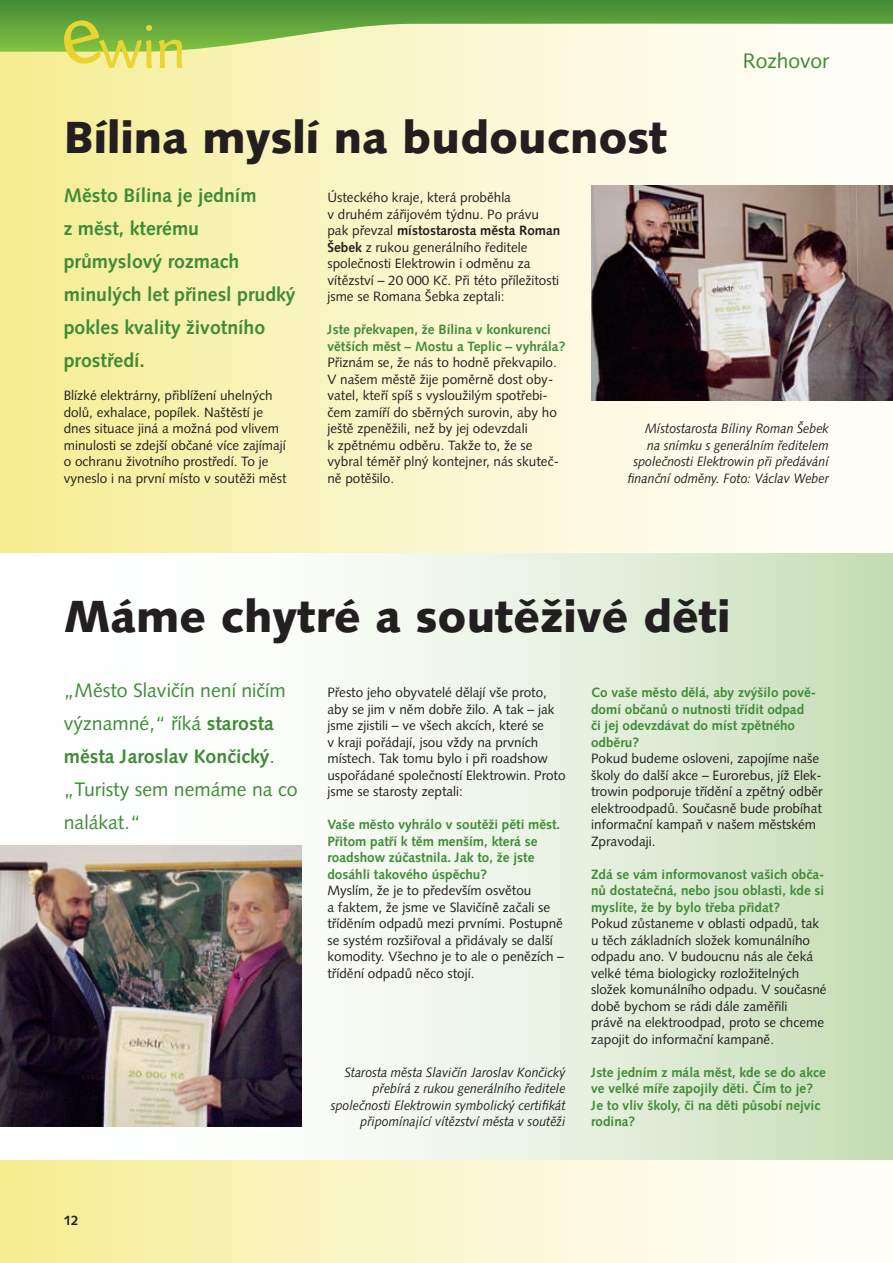
<style>
.page{position:relative;width:893px;height:1263px;background:#fff}
.page>*{position:absolute;margin:0;border:0;box-sizing:border-box;transform-origin:0 0}
.t1{font:59.7px "Linotype Finnegan";color:#e9d432}
.t2{font:900 45px "Syntax CE";color:#231f20}
.t3{font:21px "Syntax CE";color:#3f8b37}
.t4{font:700 19.5px/33px "Syntax CE";color:#3f8b37}
.t5{font:19.5px/33px "Syntax CE";color:#3f8b37}
.t6{font:13.5px/16.5px "Syntax CE";color:#231f20}
.t7{font:700 13.5px/16.5px "Syntax CE";color:#3f8b37}
.t8{font:italic 13.5px/16.5px "Syntax CE";color:#231f20;text-align:right;scale:.92 1}
.t9{font:700 13.5px "Syntax CE";color:#231f20}
.s1{font-weight:700}
</style>
<div class="page">
<div style="left:0;top:0;width:893px;height:1263px;background:linear-gradient(to right,#f6ee97,#fefeff)"></div>
<div style="left:0;top:554px;width:893px;height:605px;background:linear-gradient(to right,#fff,#cee2bf)"></div>
<svg style="left:0;top:0;width:893px;height:52px;background:#96c07a"></svg>
<img style="left:0;top:846px;width:302px;height:280px">
<img style="left:591px;top:186px;width:302px;height:214px">
<svg style="left:60px;top:17px;width:45px;height:51px;background:#98c35c"></svg>
<h1 class="t1" style="left:99px;top:13px;width:89px">win</h1>
<h2 class="t2" style="left:64px;top:109px;width:605px">Bílina myslí na budoucnost</h2>
<h3 class="t3" style="left:743px;top:48px;width:88px">Rozhovor</h3>
<h3 class="t4" style="left:64px;top:181px;width:233px">Město Bílina je jedním<br>z měst, kterému průmyslový rozmach minulých let přinesl prudký pokles kvality životního prostředí.</h3>
<p class="t6" style="left:64px;top:387px;width:224px">Blízké elektrárny, přiblížení uhelných dolů, exhalace, popílek. Naštěstí je dnes situace jiná a možná pod vlivem minulosti se zdejší občané více zajímají o ochranu životního prostředí. To je vyneslo i na první místo v soutěži měst</p>
<p class="t6" style="left:327px;top:189px;width:235px">Ústeckého kraje, která proběhla<br>v druhém zářijovém týdnu. Po právu pak převzal <span class="s1">místostarosta města Roman Šebek</span> z rukou generálního ředitele společnosti Elektrowin i odměnu za vítězství – 20 000 Kč. Při této příležitosti jsme se Romana Šebka zeptali:</p>
<p class="t7" style="left:327px;top:323px;width:239px">Jste překvapen, že Bílina v konkurenci větších měst – Mostu a Teplic – vyhrála?</p>
<p class="t6" style="left:327px;top:354px;width:233px">Přiznám se, že nás to hodně překvapilo.<br>V našem městě žije poměrně dost oby&shy;vatel, kteří spíš s vysloužilým spotřebi&shy;čem zamíří do sběrných surovin, aby ho ještě zpeněžili, než by jej odevzdali<br>k zpětnému odběru. Takže to, že se vybral téměř plný kontejner, nás skuteč&shy;ně potěšilo.</p>
<p class="t8" style="left:628px;top:422px;width:220px">Místostarosta Bíliny Roman Šebek<br>na snímku s generálním ředitelem společnosti Elektrowin při předávání finanční odměny. Foto: Václav Weber</p>
<h2 class="t2" style="left:64px;top:587px;width:668px">Máme chytré a soutěživé děti</h2>
<h3 class="t5" style="left:64px;top:674px;width:235px">„Město Slavičín není ničím významné,“ říká <span class="s1">starosta města Jaroslav Končický</span>. „Turisty sem nemáme na co nalákat.“</h3>
<p class="t6" style="left:327px;top:684px;width:240px">Přesto jeho obyvatelé dělají vše proto, aby se jim v něm dobře žilo. A tak – jak jsme zjistili – ve všech akcích, které se<br>v kraji pořádají, jsou vždy na prvních místech. Tak tomu bylo i při roadshow uspořádané společností Elektrowin. Proto jsme se starosty zeptali:</p>
<p class="t7" style="left:327px;top:818px;width:234px">Vaše město vyhrálo v soutěži pěti měst.<br>Přitom patří k těm menším, která se roadshow zúčastnila. Jak to, že jste dosáhli takového úspěchu?</p>
<p class="t6" style="left:327px;top:882px;width:238px">Myslím, že je to především osvětou<br>a faktem, že jsme ve Slavičíně začali se tříděním odpadů mezi prvními. Postupně se systém rozšiřoval a přidávaly se další komodity. Všechno je to ale o penězích – třídění odpadů něco stojí.</p>
<p class="t8" style="left:331px;top:1065px;width:257px">Starosta města Slavičín Jaroslav Končický přebírá z rukou generálního ředitele společnosti Elektrowin symbolický certifikát připomínající vítězství města v soutěži</p>
<p class="t7" style="left:591px;top:686px;width:227px">Co vaše město dělá, aby zvýšilo pově&shy;domí občanů o nutnosti třídit odpad či jej odevzdávat do míst zpětného odběru?</p>
<p class="t6" style="left:591px;top:750px;width:233px">Pokud budeme osloveni, zapojíme naše školy do další akce – Eurorebus, jíž Elek&shy;trowin podporuje třídění a zpětný odběr elektroodpadů. Současně bude probíhat informační kampaň v našem městském Zpravodaji.</p>
<p class="t7" style="left:591px;top:867px;width:235px;text-align:justify">Zdá se vám informovanost vašich obča&shy;nů dostatečná, nebo jsou oblasti, kde si myslíte, že by bylo třeba přidat?</p>
<p class="t6" style="left:591px;top:915px;width:237px">Pokud zůstaneme v oblasti odpadů, tak u těch základních složek komunálního odpadu ano. V budoucnu nás ale čeká velké téma biologicky rozložitelných složek komunálního odpadu. V současné době bychom se rádi dále zaměřili<br>právě na elektroodpad, proto se chceme zapojit do informační kampaně.</p>
<p class="t7" style="left:591px;top:1065px;width:236px">Jste jedním z mála měst, kde se do akce ve velké míře zapojily děti. Čím to je?<br>Je to vliv školy, či na děti působí nejvíc rodina?</p>
<p class="t9" style="left:64px;top:1212px;width:17px">12</p>
</div>
